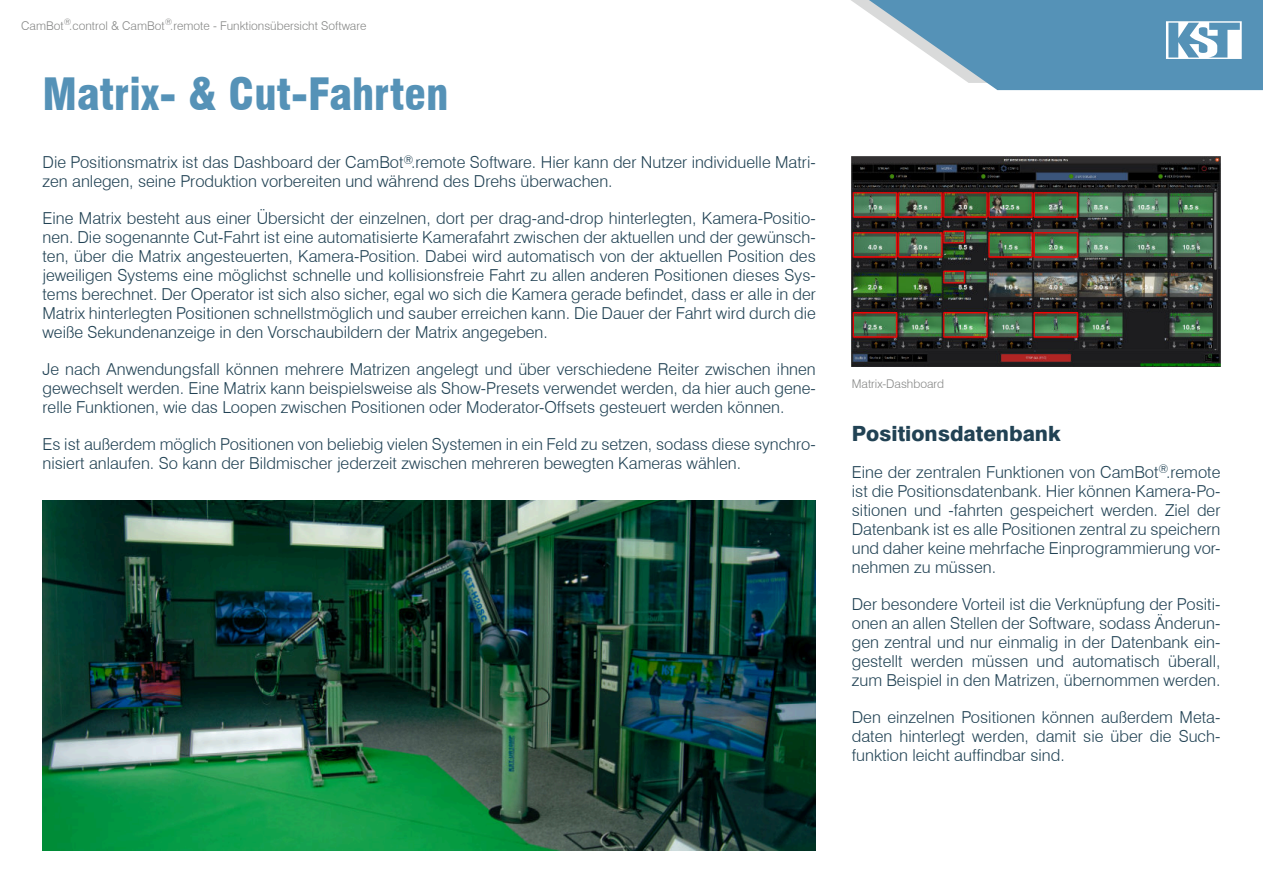
<style>
.page{position:relative;width:1263px;height:893px;background:#fff}
.page>*{position:absolute;margin:0;border:0;box-sizing:border-box;transform-origin:0 0}
.t1{font:900 condensed 43.5px "Swiss 721 BT";color:#5592b7}
.t2{font:800 21px "Swiss 721 BT";color:#214254}
.t3{font:300 16.5px/18.9px "Swiss 721 BT";color:#214254;text-align:justify}
.t4{font:300 12px "Swiss 721 BT";color:#868786}
</style>
<div class="page">
<svg style="left:851px;top:0;width:412px;height:90px"></svg>
<img style="left:852px;top:156px;width:368px;height:210px">
<img style="left:43px;top:500px;width:773px;height:350px">
<p class="t4" style="left:21px;top:21px;width:347px">CamBot<sup>®</sup>.control &amp; CamBot<sup>®</sup>.remote - Funktionsübersicht Software</p>
<h1 class="t1" style="left:43px;top:77px;width:408px">Matrix- &amp; Cut-Fahrten</h1>
<p class="t3" style="left:43px;top:154px;width:775px">Die Positionsmatrix ist das Dashboard der CamBot<sup>®</sup>.remote Software. Hier kann der Nutzer individuelle Matri&shy;zen anlegen, seine Produktion vorbereiten und während des Drehs überwachen.</p>
<p class="t3" style="left:43px;top:210px;width:775px">Eine Matrix besteht aus einer Übersicht der einzelnen, dort per drag-and-drop hinterlegten, Kamera-Positio&shy;nen. Die sogenannte Cut-Fahrt ist eine automatisierte Kamerafahrt zwischen der aktuellen und der gewünsch&shy;ten, über die Matrix angesteuerten, Kamera-Position. Dabei wird automatisch von der aktuellen Position des jeweiligen Systems eine möglichst schnelle und kollisionsfreie Fahrt zu allen anderen Positionen dieses Sys&shy;tems berechnet. Der Operator ist sich also sicher, egal wo sich die Kamera gerade befindet, dass er alle in der Matrix hinterlegten Positionen schnellstmöglich und sauber erreichen kann. Die Dauer der Fahrt wird durch die weiße Sekundenanzeige in den Vorschaubildern der Matrix angegeben.</p>
<p class="t3" style="left:43px;top:361px;width:775px">Je nach Anwendungsfall können mehrere Matrizen angelegt und über verschiedene Reiter zwischen ihnen gewechselt werden. Eine Matrix kann beispielsweise als Show-Presets verwendet werden, da hier auch gene&shy;relle Funktionen, wie das Loopen zwischen Positionen oder Moderator-Offsets gesteuert werden können.</p>
<p class="t3" style="left:43px;top:436px;width:775px">Es ist außerdem möglich Positionen von beliebig vielen Systemen in ein Feld zu setzen, sodass diese synchro&shy;nisiert anlaufen. So kann der Bildmischer jederzeit zwischen mehreren bewegten Kameras wählen.</p>
<p class="t4" style="left:852px;top:379px;width:94px">Matrix-Dashboard</p>
<p class="t2" style="left:852px;top:425px;width:210px">Positionsdatenbank</p>
<p class="t3" style="left:852px;top:464px;width:370px">Eine der zentralen Funktionen von CamBot<sup>®</sup>.remote ist die Positionsdatenbank. Hier können Kamera-Po&shy;sitionen und -fahrten gespeichert werden. Ziel der Datenbank ist es alle Positionen zentral zu speichern und daher keine mehrfache Einprogrammierung vor&shy;nehmen zu müssen.</p>
<p class="t3" style="left:852px;top:596px;width:370px">Der besondere Vorteil ist die Verknüpfung der Positi&shy;onen an allen Stellen der Software, sodass Änderun&shy;gen zentral und nur einmalig in der Datenbank ein&shy;gestellt werden müssen und automatisch überall, zum Beispiel in den Matrizen, übernommen werden.</p>
<p class="t3" style="left:852px;top:709px;width:370px">Den einzelnen Positionen können außerdem Meta&shy;daten hinterlegt werden, damit sie über die Such&shy;funktion leicht auffindbar sind.</p>
</div>
